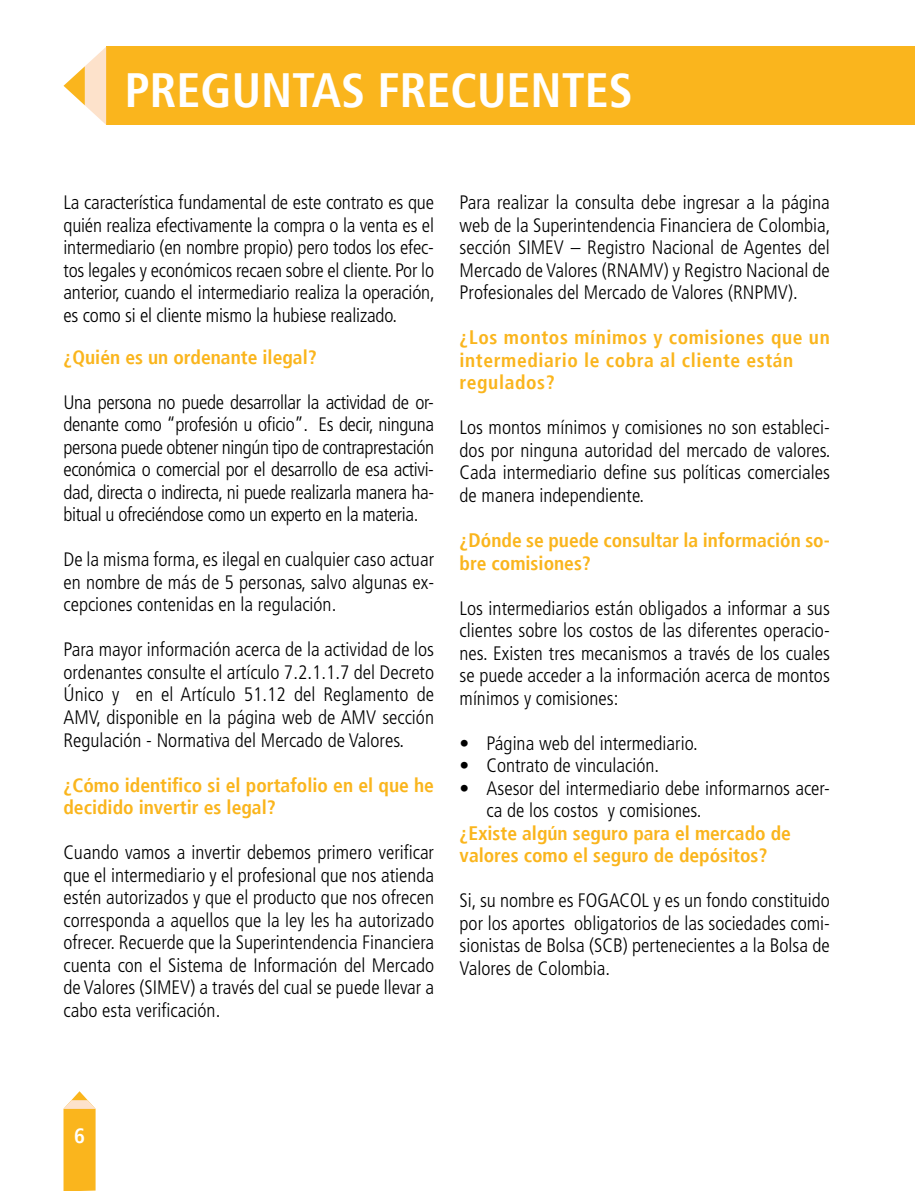
<style>
.page{position:relative;width:915px;height:1191px;background:#fff}
.page>*{position:absolute;margin:0;border:0;box-sizing:border-box;transform-origin:0 0}
.t1{font:700 condensed 48px "Frutiger LT Std";color:#fff}
.t2{font:700 condensed 21px "Frutiger LT Std";color:#fff}
.t3{font:300 condensed 19.5px/22.5px "Frutiger LT Std";color:#000;text-align:justify}
.t4{font:700 condensed 19.5px/22.5px "Frutiger LT Std";color:#fab51d}
.t5{font:700 condensed 19.5px/22.5px "Frutiger LT Std";letter-spacing:.03em;color:#fab51d}
</style>
<div class="page">
<div style="left:106px;top:47px;width:808px;height:78px;background:#fab51d"></div>
<svg style="left:63px;top:47px;width:43px;height:78px"></svg>
<svg style="left:63px;top:1091px;width:33px;height:100px;background:#fac042"></svg>
<h1 class="t1" style="left:125px;top:62px;width:509px">PREGUNTAS FRECUENTES</h1>
<p class="t3" style="left:63px;top:191px;width:372px">La característica fundamental de este contrato es que quién realiza efectivamente la compra o la venta es el intermediario (en nombre propio) pero todos los efec&shy;tos legales y económicos recaen sobre el cliente. Por lo anterior, cuando el intermediario realiza la operación, es como si el cliente mismo la hubiese realizado.</p>
<p class="t4" style="left:63px;top:346px;width:255px">¿Quién es un ordenante ilegal?</p>
<p class="t3" style="left:63px;top:391px;width:372px">Una persona no puede desarrollar la actividad de or&shy;denante como “profesión u oficio”. Es decir, ninguna persona puede obtener ningún tipo de contraprestación económica o comercial por el desarrollo de esa activi&shy;dad, directa o indirecta, ni puede realizarla manera ha&shy;bitual u ofreciéndose como un experto en la materia.</p>
<p class="t3" style="left:63px;top:548px;width:372px">De la misma forma, es ilegal en cualquier caso actuar en nombre de más de 5 personas, salvo algunas ex&shy;cepciones contenidas en la regulación.</p>
<p class="t3" style="left:63px;top:638px;width:372px">Para mayor información acerca de la actividad de los ordenantes consulte el artículo 7.2.1.1.7 del Decreto Único y en el Artículo 51.12 del Reglamento de AMV, disponible en la página web de AMV sección Regulación - Normativa del Mercado de Valores.</p>
<p class="t4" style="left:63px;top:773px;width:372px">¿Cómo identifico si el portafolio en el que he decidido invertir es legal?</p>
<p class="t3" style="left:63px;top:841px;width:372px">Cuando vamos a invertir debemos primero verificar que el intermediario y el profesional que nos atienda estén autorizados y que el producto que nos ofrecen corresponda a aquellos que la ley les ha autorizado ofrecer. Recuerde que la Superintendencia Financiera cuenta con el Sistema de Información del Mercado de Valores (SIMEV) a través del cual se puede llevar a cabo esta verificación.</p>
<p class="t3" style="left:459px;top:192px;width:372px">Para realizar la consulta debe ingresar a la página web de la Superintendencia Financiera de Colombia, sección SIMEV – Registro Nacional de Agentes del Mercado de Valores (RNAMV) y Registro Nacional de Profesionales del Mercado de Valores (RNPMV).</p>
<p class="t5" style="left:459px;top:326px;width:371px">¿Los montos mínimos y comisiones que un intermediario le cobra al cliente están regulados?</p>
<p class="t3" style="left:459px;top:417px;width:372px">Los montos mínimos y comisiones no son estableci&shy;dos por ninguna autoridad del mercado de valores.<br>Cada intermediario define sus políticas comerciales de manera independiente.</p>
<p class="t4" style="left:459px;top:529px;width:371px">¿Dónde se puede consultar la información so&shy;bre comisiones?</p>
<p class="t3" style="left:459px;top:597px;width:371px">Los intermediarios están obligados a informar a sus clientes sobre los costos de las diferentes operacio&shy;nes. Existen tres mecanismos a través de los cuales se puede acceder a la información acerca de montos mínimos y comisiones:</p>
<p class="t3" style="left:459px;top:732px;width:239px">• Página web del intermediario.</p>
<p class="t3" style="left:459px;top:754px;width:201px">• Contrato de vinculación.</p>
<p class="t3" style="left:486px;top:777px;width:344px;text-indent:-27px">• Asesor del intermediario debe informarnos acer&shy;ca de los costos y comisiones.</p>
<p class="t4" style="left:459px;top:821px;width:333px">¿Existe algún seguro para el mercado de valores como el seguro de depósitos?</p>
<p class="t3" style="left:459px;top:889px;width:371px">Si, su nombre es FOGACOL y es un fondo constituido por los aportes obligatorios de las sociedades comi&shy;sionistas de Bolsa (SCB) pertenecientes a la Bolsa de Valores de Colombia.</p>
<p class="t2" style="left:74px;top:1123px;width:12px">6</p>
</div>
